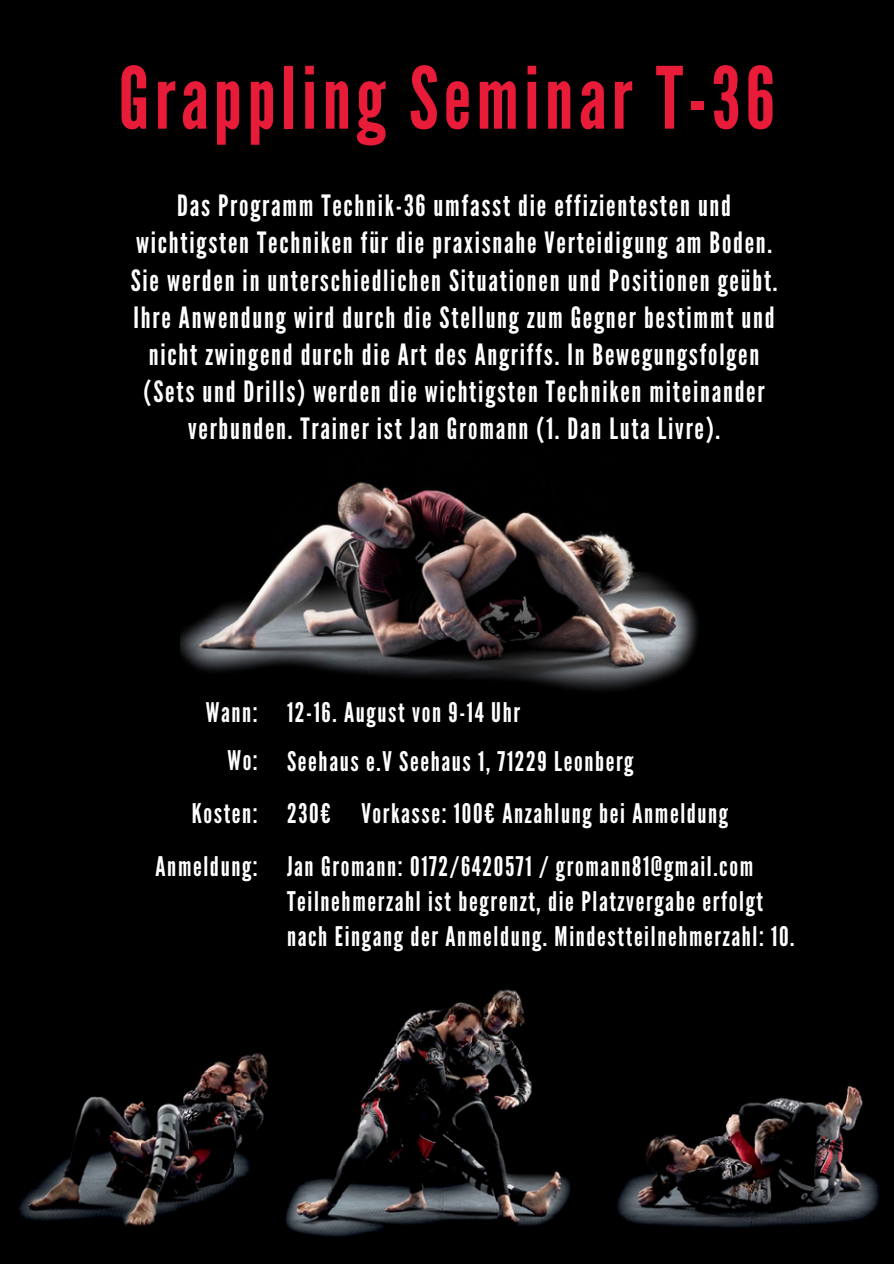
<style>
.page{position:relative;width:894px;height:1264px;background:#fff}
.page>*{position:absolute;margin:0;border:0;box-sizing:border-box;transform-origin:0 0}
.t1{font:85.5px "League Gothic";letter-spacing:.06em;color:#e81c39}
.t2{font:29.25px/37.2px "League Gothic";letter-spacing:.06em;color:#fff;text-align:center}
.t3{font:27px/34.8px "League Gothic";letter-spacing:.06em;color:#fff}
</style>
<div class="page">
<div style="left:0;top:0;width:893px;height:1263px;background:#000"></div>
<img style="left:19px;top:989px;width:860px;height:248px">
<img style="left:180px;top:482px;width:518px;height:208px">
<p class="t1" style="left:119px;top:49px;width:657px">Grappling Seminar T-36</p>
<p class="t2" style="left:131px;top:188px;width:648px">Das Programm Technik-36 umfasst die effizientesten und wichtigsten Techniken für die praxisnahe Verteidigung am Boden.<br>Sie werden in unterschiedlichen Situationen und Positionen geübt.<br>Ihre Anwendung wird durch die Stellung zum Gegner bestimmt und nicht zwingend durch die Art des Angriffs. In Bewegungsfolgen (Sets und Drills) werden die wichtigsten Techniken miteinander verbunden. Trainer ist Jan Gromann (1. Dan Luta Livre).</p>
<p class="t3" style="left:206px;top:695px;width:53px">Wann:</p>
<p class="t3" style="left:227px;top:743px;width:32px">Wo:</p>
<p class="t3" style="left:287px;top:744px;width:348px">Seehaus e.V Seehaus 1, 71229 Leonberg</p>
<p class="t3" style="left:192px;top:796px;width:68px">Kosten:</p>
<p class="t3" style="left:287px;top:796px;width:442px">230€ Vorkasse: 100€ Anzahlung bei Anmeldung</p>
<p class="t3" style="left:155px;top:849px;width:104px">Anmeldung:</p>
<p class="t3" style="left:287px;top:849px;width:509px">Jan Gromann: 0172/6420571 / gromann81@gmail.com<br>Teilnehmerzahl ist begrenzt, die Platzvergabe erfolgt nach Eingang der Anmeldung. Mindestteilnehmerzahl: 10.</p>
<p class="t3" style="left:287px;top:696px;width:234px">12-16. August von 9-14 Uhr</p>
</div>
